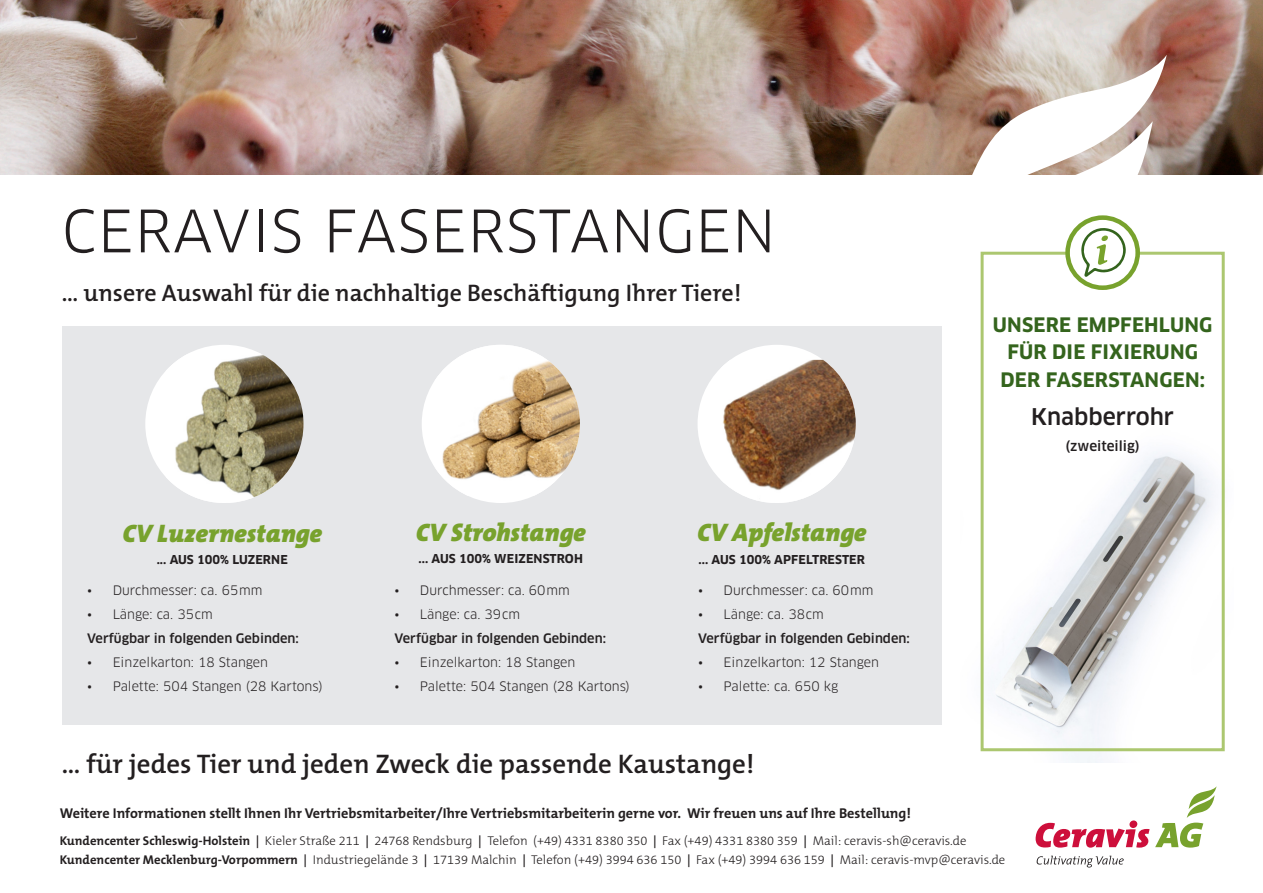
<style>
.page{position:relative;width:1263px;height:893px;background:#fff}
.page>*{position:absolute;margin:0;border:0;box-sizing:border-box;transform-origin:0 0}
.t1{font:57px "Clan Pro";letter-spacing:.02em;color:#231f20}
.t2{font:600 27px "The Mix B W6";color:#231f20}
.Icon_header{font:italic 900 25.5px "The Mix B W9";color:#78a22d}
.t3{font:600 24px "The Mix B W6";color:#231f20}
.Icon_text{font:500 22.5px "Clan Pro";color:#231f20}
.t4{font:700 19.5px/27px "Clan Pro";letter-spacing:.01em;color:#34641d;text-align:center}
.t5{font:700 14.25px "The Mix B W7";color:#231f20}
.Icon_text-2{font:500 13.5px "Clan Pro";color:#231f20}
.t6{font:300 12.75px "The Mix B W3";color:#231f20}
.t7{font:12.75px "Clan Pro";color:#231f20}
.t8{font:500 12.75px "Clan Pro";color:#231f20}
.Icon_header-2{font:700 12px "Clan Pro";letter-spacing:.01em;color:#231f20}
.s1{font-family:"The Mix B W7";font-weight:700}
.s2{font-family:"The Mix B W6";font-weight:600}
</style>
<div class="page">
<img style="left:980px;top:451px;width:245px;height:311px">
<img style="left:0;top:0;width:1263px;height:174px">
<svg style="left:1155px;top:787px;width:61px;height:61px"></svg>
<svg style="left:1035px;top:820px;width:114px;height:28px"></svg>
<svg style="left:1037px;top:856px;width:87px;height:11px"></svg>
<div style="left:62px;top:327px;width:880px;height:398px;background:#e6e7e9"></div>
<div style="left:980px;top:252px;width:245px;height:499px;border:3px solid #acc770"></div>
<div style="left:145px;top:345px;width:158px;height:158px;background:#fff;border-radius:50%"></div>
<img style="left:174px;top:354px;width:129px;height:149px">
<div style="left:422px;top:345px;width:158px;height:158px;background:#fff;border-radius:50%"></div>
<img style="left:435px;top:345px;width:145px;height:148px">
<div style="left:697px;top:345px;width:159px;height:158px;background:#fff;border-radius:50%"></div>
<img style="left:723px;top:360px;width:133px;height:143px">
<svg style="left:944px;top:55px;width:223px;height:237px"></svg>
<p class="t1" style="left:62px;top:197px;width:715px">CERAVIS FASERSTANGEN</p>
<p class="t3" style="left:62px;top:277px;width:681px">… unsere Auswahl für die nachhaltige Beschäftigung Ihrer Tiere!</p>
<p class="Icon_header" style="left:122px;top:516px;width:201px">CV Luzernestange</p>
<p class="Icon_header-2" style="left:157px;top:552px;width:133px">... AUS 100% LUZERNE</p>
<p class="t7" style="left:87px;top:582px;width:177px">• Durchmesser: ca. 65 mm</p>
<p class="t7" style="left:87px;top:606px;width:127px">• Länge: ca. 35 cm</p>
<p class="t8" style="left:87px;top:631px;width:213px">Verfügbar in folgenden Gebinden:</p>
<p class="t7" style="left:87px;top:654px;width:182px">• Einzelkarton: 18 Stangen</p>
<p class="t7" style="left:87px;top:678px;width:237px">• Palette: 504 Stangen (28 Kartons)</p>
<p class="Icon_header" style="left:416px;top:515px;width:172px">CV Strohstange</p>
<p class="Icon_header-2" style="left:419px;top:551px;width:166px">... AUS 100% WEIZENSTROH</p>
<p class="t7" style="left:394px;top:582px;width:177px">• Durchmesser: ca. 60 mm</p>
<p class="t7" style="left:394px;top:606px;width:127px">• Länge: ca. 39 cm</p>
<p class="t8" style="left:394px;top:631px;width:213px">Verfügbar in folgenden Gebinden:</p>
<p class="t7" style="left:394px;top:654px;width:182px">• Einzelkarton: 18 Stangen</p>
<p class="t7" style="left:394px;top:678px;width:237px">• Palette: 504 Stangen (28 Kartons)</p>
<p class="Icon_header" style="left:697px;top:515px;width:171px">CV Apfelstange</p>
<p class="Icon_header-2" style="left:699px;top:552px;width:168px">... AUS 100% APFELTRESTER</p>
<p class="t7" style="left:698px;top:582px;width:177px">• Durchmesser: ca. 60 mm</p>
<p class="t7" style="left:698px;top:606px;width:127px">• Länge: ca. 38 cm</p>
<p class="t8" style="left:698px;top:631px;width:213px">Verfügbar in folgenden Gebinden:</p>
<p class="t7" style="left:698px;top:654px;width:182px">• Einzelkarton: 12 Stangen</p>
<p class="t7" style="left:698px;top:678px;width:142px">• Palette: ca. 650 kg</p>
<p class="t2" style="left:62px;top:746px;width:694px">… für jedes Tier und jeden Zweck die passende Kaustange!</p>
<p class="t5" style="left:60px;top:804px;width:853px">Weitere Informationen stellt Ihnen Ihr Vertriebsmitarbeiter/Ihre Vertriebsmitarbeiterin gerne vor. Wir freuen uns auf Ihre Bestellung!</p>
<p class="t4" style="left:993px;top:311px;width:221px">UNSERE EMPFEHLUNG<br>FÜR DIE FIXIERUNG</p>
<p class="t4" style="left:1000px;top:366px;width:206px">DER FASERSTANGEN:</p>
<p class="Icon_text" style="left:1031px;top:404px;width:144px">Knabberrohr</p>
<p class="Icon_text-2" style="left:1066px;top:438px;width:76px">(zweiteilig)</p>
<p class="t6" style="left:60px;top:832px;width:908px"><span class="s1">Kundencenter Schleswig-Holstein</span> <span class="s2">|</span> Kieler Straße 211 <span class="s2">|</span> 24768 Rendsburg <span class="s2">|</span> Telefon (+49) 4331 8380 350 <span class="s2">|</span> Fax (+49) 4331 8380 359 <span class="s2">|</span> Mail: ceravis-sh@ceravis.de</p>
<p class="t6" style="left:60px;top:851px;width:947px"><span class="s1">Kundencenter Mecklenburg-Vorpommern</span> <span class="s2">|</span> Industriegelände 3 <span class="s2">|</span> 17139 Malchin <span class="s2">|</span> Telefon (+49) 3994 636 150 <span class="s2">|</span> Fax (+49) 3994 636 159 <span class="s2">|</span> Mail: ceravis-mvp@ceravis.de</p>
</div>
